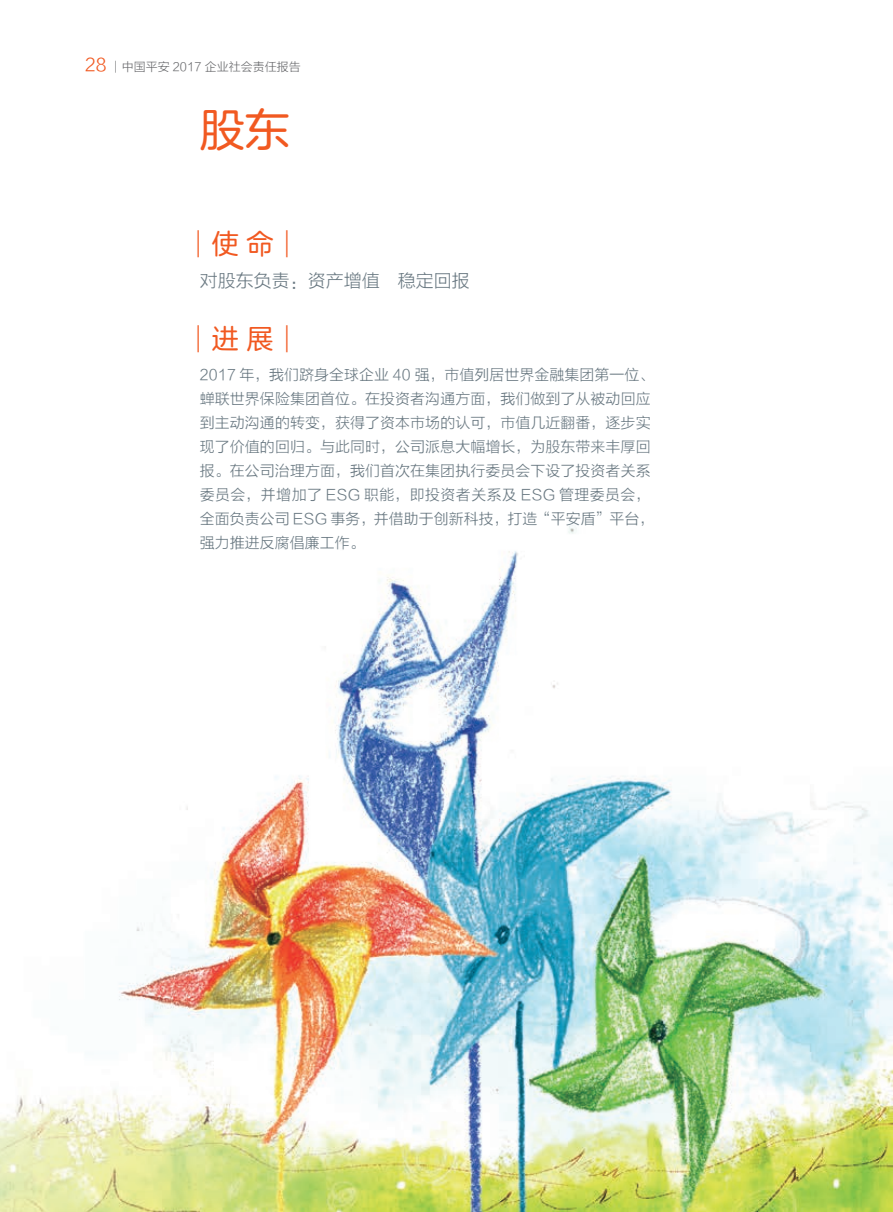
<style>
.page{position:relative;width:893px;height:1212px;background:#fff}
.page>*{position:absolute;margin:0;border:0;box-sizing:border-box;transform-origin:0 0}
.t1{font:45px "FZLANTY JW GB1 0";color:#f15921}
.t2{font:700 27px "Source Han Sans CN";color:#f15921}
.t3{font:18px "FZLTXHK";color:#6b7a83}
.t4{font:15px/24px "FZLTXHK";color:#6b7a83}
.t5{font:12px "FZLTXHK";color:#6c6d70}
.s1{font-size:18px;color:#f15921}
.s2{font-family:"FZLANTY JW GB1 0";font-weight:400}
</style>
<div class="page">
<img style="left:0;top:525px;width:893px;height:687px">
<p class="t5" style="left:85px;top:60px;width:217px"><span class="s1">28</span> │中国平安 2017 企业社会责任报告</p>
<h1 class="t1" style="left:200px;top:104px;width:91px">股东</h1>
<h2 class="t2" style="left:185px;top:229px;width:117px">｜<span class="s2">使 命</span>｜</h2>
<p class="t3" style="left:200px;top:271px;width:271px">对股东负责：资产增值 稳定回报</p>
<h2 class="t2" style="left:185px;top:324px;width:117px">｜<span class="s2">进 展</span>｜</h2>
<p class="t4" style="left:200px;top:363px;width:456px">2017 年，我们跻身全球企业 40 强，市值列居世界金融集团第一位、蝉联世界保险集团首位。在投资者沟通方面，我们做到了从被动回应到主动沟通的转变，获得了资本市场的认可，市值几近翻番，逐步实现了价值的回归。与此同时，公司派息大幅增长，为股东带来丰厚回报。在公司治理方面，我们首次在集团执行委员会下设了投资者关系委员会，并增加了 ESG 职能，即投资者关系及 ESG 管理委员会，全面负责公司 ESG 事务，并借助于创新科技，打造“平安盾”平台，强力推进反腐倡廉工作。</p>
</div>
